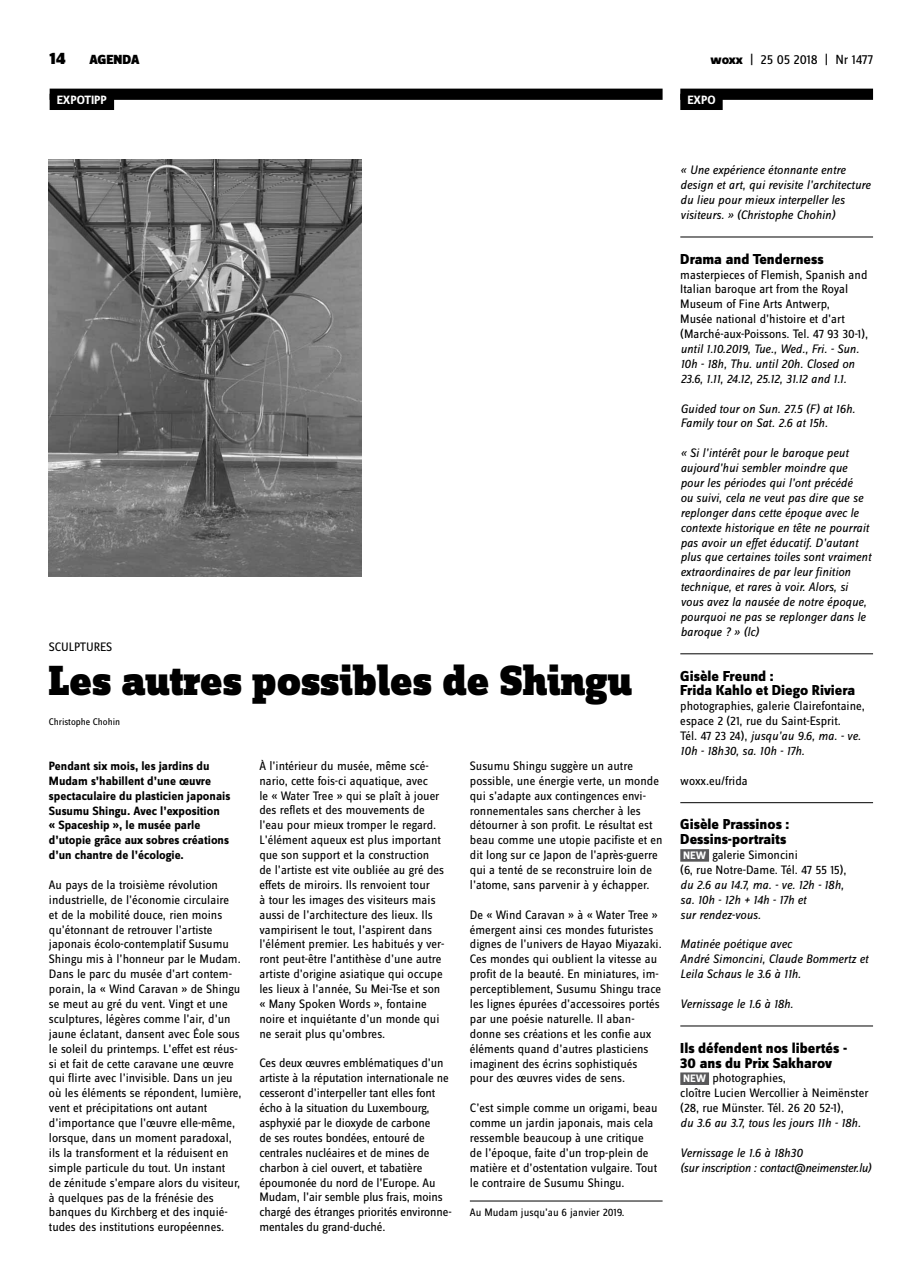
<style>
.page{position:relative;width:922px;height:1276px;background:#fff}
.page>*{position:absolute;margin:0;border:0;box-sizing:border-box;transform-origin:0 0}
.t1{font:900 43.75px "Zine Slab Dis";letter-spacing:-.005em;color:#000}
.t2{font:900 17.5px "Zine Sans Dis";color:#000}
.t3{font:800 15px/14.9px "Zine Sans Dis";color:#000}
.t4{font:13.75px "Zine Sans Dis";letter-spacing:-.01em;color:#000}
.t5{font:900 13.75px "Zine Sans Dis";color:#000}
.t6{font:12.75px/14.9px "Zine Sans Dis";color:#000}
.t7{font:italic 12.75px/14.9px "Zine Sans Dis";color:#000}
.t8{font:italic 12.75px/14.9px "Zine Sans Dis";letter-spacing:-.02em;color:#000}
.t9{font:700 12.5px/14.9px "Zine Sans Dis";color:#000}
.t10{font:700 12.5px "Zine Sans Dis";color:#fff}
.t11{font:11.25px "Zine Sans Dis";color:#000}
.t12{font:10px "Zine Sans Dis";color:#000}
.s1{font-weight:800}
.s2{font-style:italic}
.s3{font-weight:700;font-size:11.25px;color:#fff}
</style>
<div class="page">
<div style="left:50px;top:89px;width:612px;height:11px;background:#000"></div>
<div style="left:50px;top:94px;width:64px;height:16px;background:#000"></div>
<img style="left:49px;top:159px;width:312px;height:417px">
<hr style="left:469px;top:1200px;width:193px;height:1px;background:#000">
<div style="left:680px;top:89px;width:192px;height:11px;background:#000"></div>
<div style="left:680px;top:94px;width:42px;height:16px;background:#000"></div>
<hr style="left:680px;top:237px;width:192px;height:1px;background:#000">
<hr style="left:680px;top:653px;width:192px;height:1px;background:#000">
<hr style="left:680px;top:802px;width:192px;height:1px;background:#000">
<div style="left:680px;top:849px;width:28px;height:12px;background:#58585a"></div>
<hr style="left:680px;top:1025px;width:192px;height:1px;background:#000">
<div style="left:680px;top:1072px;width:28px;height:13px;background:#58585a"></div>
<h2 class="t2" style="left:50px;top:49px;width:17px">14</h2>
<p class="t5" style="left:89px;top:52px;width:52px">AGENDA</p>
<p class="t4" style="left:710px;top:53px;width:164px"><span class="s1">woxx</span> | 25 05 2018 | Nr 1477</p>
<p class="t10" style="left:57px;top:93px;width:52px">EXPOTIPP</p>
<p class="t10" style="left:687px;top:93px;width:30px">EXPO</p>
<p class="t6" style="left:49px;top:639px;width:65px">SCULPTURES</p>
<h1 class="t1" style="left:49px;top:658px;width:584px">Les autres possibles de Shingu</h1>
<p class="t12" style="left:49px;top:717px;width:73px">Christophe Chohin</p>
<p class="t9" style="left:49px;top:759px;width:183px">Pendant six mois, les jardins du<br>Mudam s’habillent d’une œuvre spectaculaire du plasticien japonais<br>Susumu Shingu. Avec l’exposition<br>« Spaceship », le musée parle d’utopie grâce aux sobres créations d’un chantre de l’écologie.</p>
<p class="t6" style="left:49px;top:878px;width:194px">Au pays de la troisième révolution industrielle, de l’économie circulaire<br>et de la mobilité douce, rien moins qu’étonnant de retrouver l’artiste japonais écolo-contemplatif Susumu Shingu mis à l’honneur par le Mudam.<br>Dans le parc du musée d’art contem&shy;porain, la « Wind Caravan » de Shingu se meut au gré du vent. Vingt et une sculptures, légères comme l’air, d’un jaune éclatant, dansent avec Éole sous le soleil du printemps. L’effet est réus&shy;si et fait de cette caravane une œuvre qui flirte avec l’invisible. Dans un jeu où les éléments se répondent, lumière, vent et précipitations ont autant d’importance que l’œuvre elle-même, lorsque, dans un moment paradoxal, ils la transforment et la réduisent en simple particule du tout. Un instant<br>de zénitude s’empare alors du visiteur, à quelques pas de la frénésie des banques du Kirchberg et des inquié&shy;tudes des institutions européennes.</p>
<p class="t6" style="left:259px;top:758px;width:186px">À l’intérieur du musée, même scé&shy;nario, cette fois-ci aquatique, avec<br>le « Water Tree » qui se plaît à jouer des reflets et des mouvements de l’eau pour mieux tromper le regard.<br>L’élément aqueux est plus important que son support et la construction de l’artiste est vite oubliée au gré des effets de miroirs. Ils renvoient tour<br>à tour les images des visiteurs mais aussi de l’architecture des lieux. Ils vampirisent le tout, l’aspirent dans l’élément premier. Les habitués y ver&shy;ront peut-être l’antithèse d’une autre artiste d’origine asiatique qui occupe les lieux à l’année, Su Mei-Tse et son « Many Spoken Words », fontaine noire et inquiétante d’un monde qui ne serait plus qu’ombres.</p>
<p class="t6" style="left:259px;top:1056px;width:194px">Ces deux œuvres emblématiques d’un artiste à la réputation internationale ne cesseront d’interpeller tant elles font écho à la situation du Luxembourg, asphyxié par le dioxyde de carbone<br>de ses routes bondées, entouré de centrales nucléaires et de mines de charbon à ciel ouvert, et tabatière époumonée du nord de l’Europe. Au Mudam, l’air semble plus frais, moins chargé des étranges priorités environne&shy;mentales du grand-duché.</p>
<p class="t6" style="left:469px;top:759px;width:194px">Susumu Shingu suggère un autre possible, une énergie verte, un monde qui s’adapte aux contingences envi&shy;ronnementales sans chercher à les détourner à son profit. Le résultat est beau comme une utopie pacifiste et en dit long sur ce Japon de l’après-guerre qui a tenté de se reconstruire loin de l’atome, sans parvenir à y échapper.</p>
<p class="t6" style="left:470px;top:907px;width:193px">De « Wind Caravan » à « Water Tree » émergent ainsi ces mondes futuristes dignes de l’univers de Hayao Miyazaki.<br>Ces mondes qui oublient la vitesse au profit de la beauté. En miniatures, im&shy;perceptiblement, Susumu Shingu trace les lignes épurées d’accessoires portés par une poésie naturelle. Il aban&shy;donne ses créations et les confie aux éléments quand d’autres plasticiens imaginent des écrins sophistiqués pour des œuvres vides de sens.</p>
<p class="t6" style="left:470px;top:1101px;width:189px">C’est simple comme un origami, beau comme un jardin japonais, mais cela ressemble beaucoup à une critique de l’époque, faite d’un trop-plein de matière et d’ostentation vulgaire. Tout le contraire de Susumu Shingu.</p>
<p class="t11" style="left:469px;top:1207px;width:156px">Au Mudam jusqu’au 6 janvier 2019.</p>
<p class="t7" style="left:680px;top:163px;width:192px">« Une expérience étonnante entre design et art, qui revisite l’architecture du lieu pour mieux interpeller les visiteurs. » (Christophe Chohin)</p>
<p class="t3" style="left:680px;top:252px;width:145px">Drama and Tenderness</p>
<p class="t6" style="left:680px;top:267px;width:189px">masterpieces of Flemish, Spanish and Italian baroque art from the Royal Museum of Fine Arts Antwerp,<br>Musée national d’histoire et d’art (Marché-aux-Poissons. Tel. 47 93 30-1),</p>
<p class="t7" style="left:680px;top:341px;width:180px">until 1.10.2019, Tue., Wed., Fri. - Sun.<br>10h - 18h, Thu. until 20h. Closed on<br>23.6, 1.11, 24.12, 25.12, 31.12 and 1.1.</p>
<p class="t7" style="left:680px;top:401px;width:176px">Guided tour on Sun. 27.5 (F) at 16h.<br>Family tour on Sat. 2.6 at 15h.</p>
<p class="t7" style="left:680px;top:446px;width:192px">« Si l’intérêt pour le baroque peut aujourd’hui sembler moindre que pour les périodes qui l’ont précédé<br>ou suivi, cela ne veut pas dire que se replonger dans cette époque avec le contexte historique en tête ne pourrait pas avoir un effet éducatif. D’autant plus que certaines toiles sont vraiment extraordinaires de par leur finition technique, et rares à voir. Alors, si vous avez la nausée de notre époque, pourquoi ne pas se replonger dans le baroque ? » (lc)</p>
<p class="t3" style="left:680px;top:669px;width:176px">Gisèle Freund :<br>Frida Kahlo et Diego Riviera</p>
<p class="t6" style="left:680px;top:699px;width:186px">photographies, galerie Clairefontaine, espace 2 (21, rue du Saint-Esprit.<br>Tél. 47 23 24), <span class="s2">jusqu’au 9.6, ma. - ve.<br>10h - 18h30, sa. 10h - 17h.</span></p>
<p class="t6" style="left:680px;top:773px;width:69px">woxx.eu/frida</p>
<p class="t3" style="left:680px;top:818px;width:111px">Gisèle Prassinos :<br>Dessins-portraits</p>
<p class="t6" style="left:680px;top:848px;width:168px"><span class="s3">NEW</span> galerie Simoncini<br>(6, rue Notre-Dame. Tél. 47 55 15),</p>
<p class="t7" style="left:680px;top:877px;width:165px">du 2.6 au 14.7, ma. - ve. 12h - 18h, sa. 10h - 12h + 14h - 17h et<br>sur rendez-vous.</p>
<p class="t7" style="left:680px;top:937px;width:189px">Matinée poétique avec<br>André Simoncini, Claude Bommertz et<br>Leila Schaus le 3.6 à 11h.</p>
<p class="t7" style="left:680px;top:996px;width:114px">Vernissage le 1.6 à 18h.</p>
<p class="t3" style="left:680px;top:1041px;width:168px">Ils défendent nos libertés -<br>30 ans du Prix Sakharov</p>
<p class="t6" style="left:680px;top:1071px;width:190px"><span class="s3">NEW</span> photographies,<br>cloître Lucien Wercollier à Neimënster (28, rue Münster. Tél. 26 20 52-1),</p>
<p class="t7" style="left:680px;top:1115px;width:182px">du 3.6 au 3.7, tous les jours 11h - 18h.</p>
<p class="t8" style="left:680px;top:1145px;width:192px">Vernissage le 1.6 à 18h30<br>(sur inscription : contact@neimenster.lu)</p>
</div>
